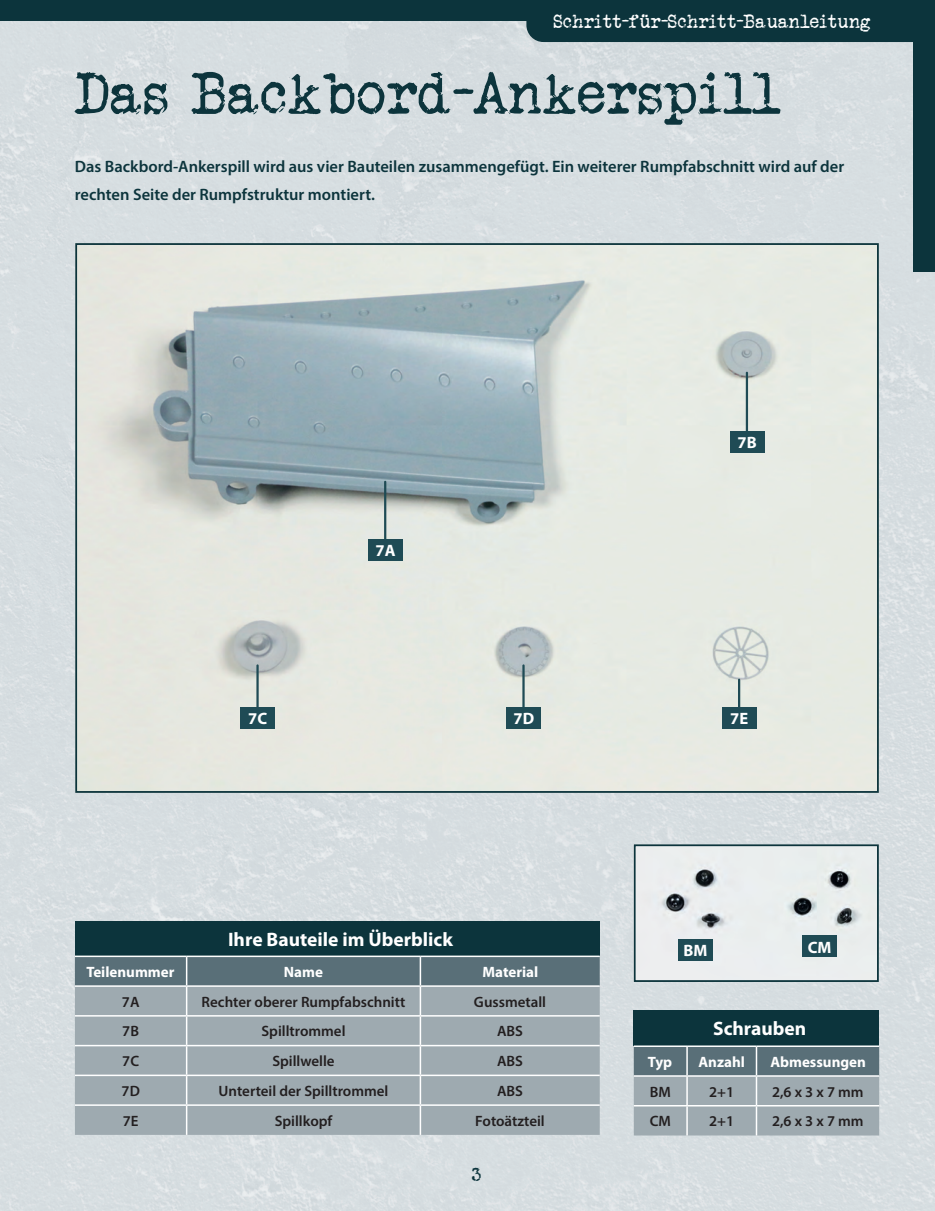
<style>
.page{position:relative;width:935px;height:1211px;background:#fff}
.page>*{position:absolute;margin:0;border:0;box-sizing:border-box;transform-origin:0 0}
.t1{font:60px "Veteran Typewriter";letter-spacing:.01em;color:#0c343c}
.t2{font:700 19.5px "Myriad Pro";color:#fff}
.t3{font:19.5px "Veteran Typewriter";letter-spacing:.02em;color:#fff}
.t4{font:19.5px "Veteran Typewriter";color:#0c343c}
.t5{font:600 16.5px/28.5px "Myriad Pro";color:#0c343c}
.t6{font:700 16.5px "Myriad Pro";letter-spacing:.01em;color:#fff}
.t7{font:600 15px "Myriad Pro";color:#231f20}
.t8{font:700 15px "Myriad Pro";color:#fff}
</style>
<div class="page">
<div style="left:0;top:21px;width:934px;height:1189px;background:#d7dee1"></div>
<img style="left:636px;top:847px;width:239px;height:131px">
<div style="left:633px;top:844px;width:245px;height:137px;border:2px solid #0c343c"></div>
<img style="left:78px;top:246px;width:797px;height:543px">
<div style="left:678px;top:939px;width:34px;height:21px;background:#1f4b55"></div>
<div style="left:802px;top:935px;width:34px;height:21px;background:#1f4b55"></div>
<div style="left:75px;top:921px;width:524px;height:35px;background:#0c343c"></div>
<hr style="left:186px;top:955px;width:234px;height:1px;background:#fff">
<hr style="left:420px;top:955px;width:179px;height:1px;background:#fff">
<hr style="left:75px;top:955px;width:111px;height:1px;background:#fff">
<svg style="left:75px;top:956px;width:524px;height:178px"></svg>
<hr style="left:75px;top:985px;width:111px;height:1px;background:#fff">
<div style="left:633px;top:1010px;width:245px;height:36px;background:#0c343c"></div>
<svg style="left:633px;top:1046px;width:245px;height:89px"></svg>
<hr style="left:756px;top:1104px;width:122px;height:2px;background:#fff">
<hr style="left:755px;top:1106px;width:2px;height:29px;background:#fff">
<hr style="left:633px;top:1045px;width:54px;height:1px;background:#fff">
<hr style="left:687px;top:1045px;width:69px;height:1px;background:#fff">
<hr style="left:756px;top:1045px;width:122px;height:1px;background:#fff">
<hr style="left:384px;top:482px;width:2px;height:68px;background:#1f4b55">
<div style="left:368px;top:539px;width:34px;height:21px;background:#1f4b55"></div>
<hr style="left:745px;top:373px;width:2px;height:69px;background:#1f4b55">
<div style="left:730px;top:431px;width:34px;height:21px;background:#1f4b55"></div>
<hr style="left:256px;top:665px;width:2px;height:53px;background:#1f4b55">
<div style="left:241px;top:707px;width:34px;height:21px;background:#1f4b55"></div>
<hr style="left:522px;top:665px;width:2px;height:53px;background:#1f4b55">
<div style="left:506px;top:707px;width:34px;height:21px;background:#1f4b55"></div>
<hr style="left:737px;top:679px;width:3px;height:39px;background:#1f4b55">
<div style="left:722px;top:707px;width:34px;height:21px;background:#1f4b55"></div>
<div style="left:0;top:0;width:934px;height:21px;background:#0c343c"></div>
<div style="left:912px;top:0;width:22px;height:272px;background:#0c343c"></div>
<svg style="left:526px;top:0;width:409px;height:42px"></svg>
<h2 class="t3" style="left:553px;top:10px;width:319px">Schritt-für-Schritt-Bauanleitung</h2>
<h1 class="t1" style="left:75px;top:59px;width:706px">Das Backbord-Ankerspill</h1>
<p class="t5" style="left:75px;top:151px;width:770px">Das Backbord-Ankerspill wird aus vier Bauteilen zusammengefügt. Ein weiterer Rumpfabschnitt wird auf der rechten Seite der Rumpfstruktur montiert.</p>
<p class="t6" style="left:375px;top:541px;width:22px">7A</p>
<p class="t6" style="left:737px;top:433px;width:21px">7B</p>
<p class="t6" style="left:248px;top:709px;width:21px">7C</p>
<p class="t6" style="left:513px;top:709px;width:22px">7D</p>
<p class="t6" style="left:730px;top:709px;width:20px">7E</p>
<h2 class="t2" style="left:228px;top:928px;width:226px">Ihre Bauteile im Überblick</h2>
<p class="t8" style="left:86px;top:963px;width:90px">Teilenummer</p>
<p class="t8" style="left:284px;top:963px;width:41px">Name</p>
<p class="t8" style="left:482px;top:963px;width:57px">Material</p>
<p class="t7" style="left:122px;top:991px;width:19px">7A</p>
<p class="t7" style="left:201px;top:991px;width:205px">Rechter oberer Rumpfabschnitt</p>
<p class="t7" style="left:474px;top:991px;width:74px">Gussmetall</p>
<p class="t7" style="left:122px;top:1021px;width:18px">7B</p>
<p class="t7" style="left:261px;top:1021px;width:86px">Spilltrommel</p>
<p class="t7" style="left:497px;top:1021px;width:27px">ABS</p>
<p class="t7" style="left:122px;top:1051px;width:19px">7C</p>
<p class="t7" style="left:272px;top:1051px;width:64px">Spillwelle</p>
<p class="t7" style="left:497px;top:1051px;width:27px">ABS</p>
<p class="t7" style="left:121px;top:1081px;width:20px">7D</p>
<p class="t7" style="left:218px;top:1081px;width:171px">Unterteil der Spilltrommel</p>
<p class="t7" style="left:497px;top:1081px;width:27px">ABS</p>
<p class="t7" style="left:123px;top:1110px;width:17px">7E</p>
<p class="t7" style="left:274px;top:1110px;width:59px">Spillkopf</p>
<p class="t7" style="left:475px;top:1110px;width:71px">Fotoätzteil</p>
<h2 class="t4" style="left:472px;top:1162px;width:11px">3</h2>
<p class="t6" style="left:683px;top:941px;width:25px">BM</p>
<p class="t6" style="left:807px;top:937px;width:25px">CM</p>
<h2 class="t2" style="left:712px;top:1017px;width:95px">Schrauben</h2>
<p class="t8" style="left:647px;top:1053px;width:26px">Typ</p>
<p class="t8" style="left:698px;top:1053px;width:48px">Anzahl</p>
<p class="t8" style="left:770px;top:1053px;width:97px">Abmessungen</p>
<p class="t7" style="left:649px;top:1081px;width:23px">BM</p>
<p class="t7" style="left:709px;top:1081px;width:27px">2+1</p>
<p class="t7" style="left:771px;top:1081px;width:93px">2,6 x 3 x 7 mm</p>
<p class="t7" style="left:649px;top:1111px;width:23px">CM</p>
<p class="t7" style="left:709px;top:1111px;width:27px">2+1</p>
<p class="t7" style="left:771px;top:1111px;width:93px">2,6 x 3 x 7 mm</p>
</div>
